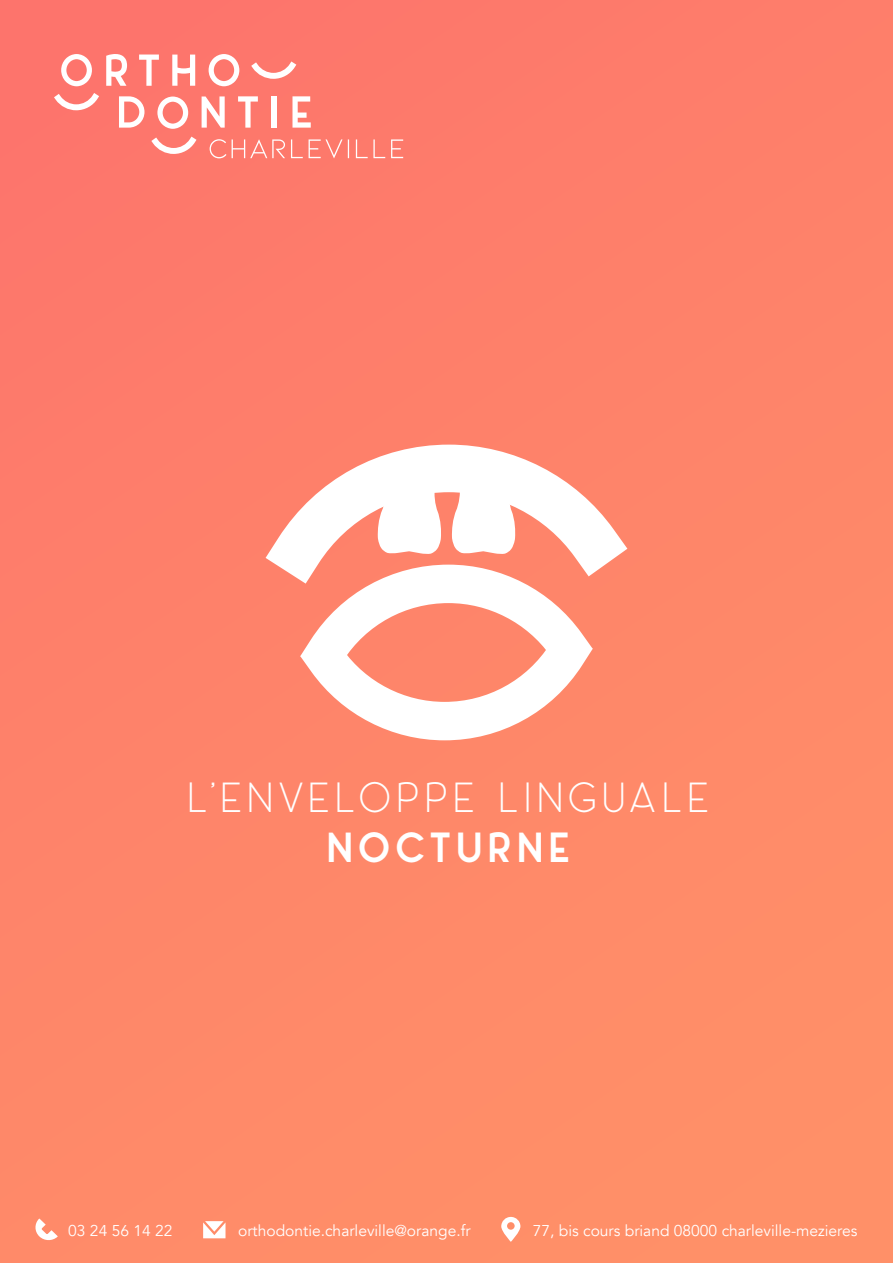
<style>
.page{position:relative;width:893px;height:1263px;background:#fff}
.page>*{position:absolute;margin:0;border:0;box-sizing:border-box;transform-origin:0 0}
.t1{font:300 42px "Panama";letter-spacing:.11em;color:#fff}
.t2{font:700 42px "Panama";letter-spacing:.09em;color:#fff}
.t3{font:15.6px "Avenir";color:#fff}
</style>
<div class="page">
<div style="left:0;top:0;width:893px;height:1263px;background:linear-gradient(to right,#fe7f6a,#ff8969)"></div>
<svg style="left:61px;top:54px;width:31px;height:32px"></svg>
<svg style="left:106px;top:54px;width:21px;height:32px"></svg>
<svg style="left:139px;top:55px;width:20px;height:31px"></svg>
<svg style="left:172px;top:55px;width:23px;height:31px"></svg>
<svg style="left:209px;top:54px;width:30px;height:32px"></svg>
<svg style="left:251px;top:61px;width:45px;height:18px"></svg>
<svg style="left:151px;top:137px;width:45px;height:17px"></svg>
<svg style="left:54px;top:93px;width:45px;height:17px"></svg>
<svg style="left:119px;top:96px;width:25px;height:32px"></svg>
<svg style="left:157px;top:97px;width:31px;height:32px"></svg>
<svg style="left:202px;top:96px;width:23px;height:32px"></svg>
<svg style="left:238px;top:96px;width:20px;height:32px"></svg>
<div style="left:272px;top:96px;width:5px;height:32px;background:#fff"></div>
<svg style="left:292px;top:96px;width:19px;height:32px"></svg>
<svg style="left:210px;top:139px;width:193px;height:19px;background:#fd8d81"></svg>
<svg style="left:266px;top:445px;width:361px;height:139px;fill:#fe856a"></svg>
<svg style="left:452px;top:491px;width:63px;height:63px"></svg>
<svg style="left:378px;top:491px;width:63px;height:63px"></svg>
<svg style="left:300px;top:565px;width:293px;height:175px"></svg>
<svg style="left:203px;top:1221px;width:22px;height:17px"></svg>
<svg style="left:34px;top:1218px;width:24px;height:23px"></svg>
<svg style="left:501px;top:1217px;width:19px;height:25px"></svg>
<h1 class="t1" style="left:187px;top:772px;width:524px">L’ENVELOPPE LINGUALE</h1>
<h1 class="t2" style="left:326px;top:821px;width:246px">NOCTURNE</h1>
<p class="t3" style="left:68px;top:1221px;width:106px">03 24 56 14 22</p>
<p class="t3" style="left:238px;top:1221px;width:234px">orthodontie.charleville@orange.fr</p>
<p class="t3" style="left:533px;top:1221px;width:326px">77, bis cours briand 08000 charleville-mezieres</p>
</div>
